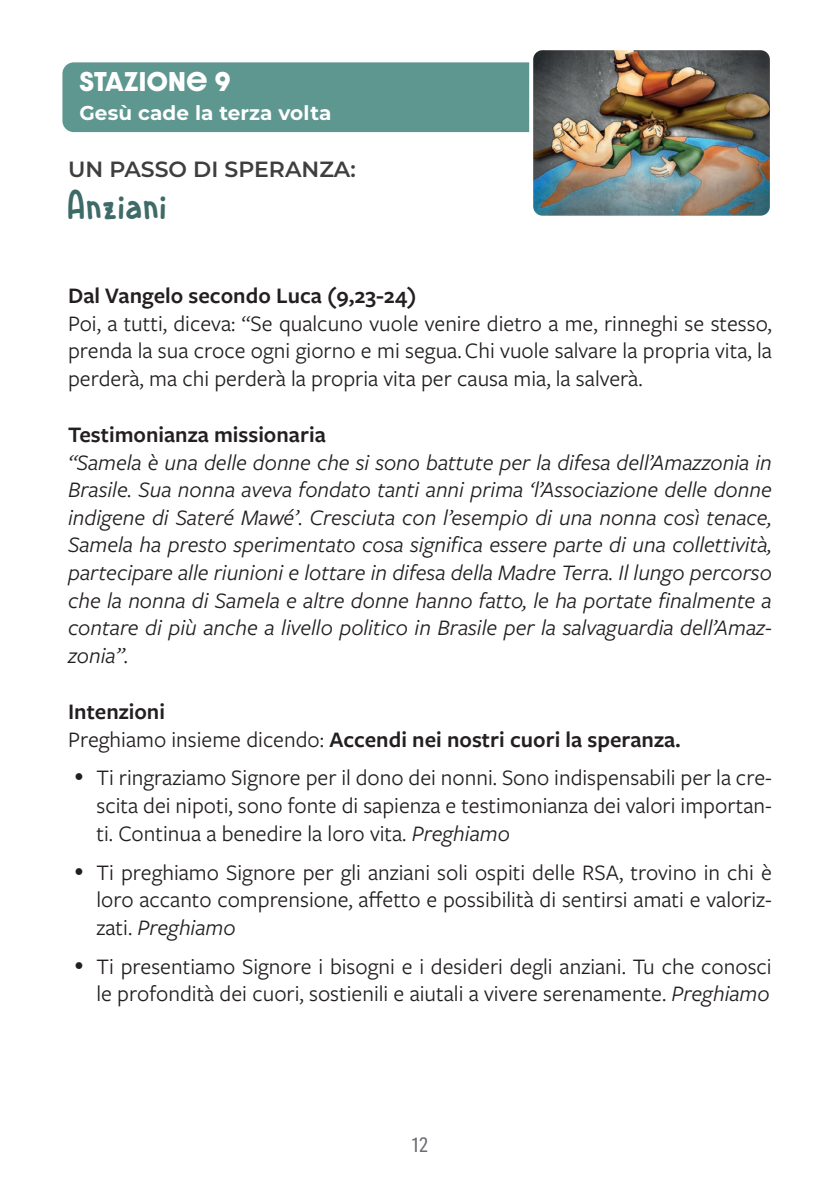
<style>
.page{position:relative;width:840px;height:1191px;background:#fff}
.page>*{position:absolute;margin:0;border:0;box-sizing:border-box;transform-origin:0 0}
.t1{font:38px "Lets Play";color:#3e6b67}
.t2{font:23px/27.6px "Freight Sans Pro";color:#231f20;text-align:justify}
.t3{font:italic 23px/27.6px "Freight Sans Pro";color:#231f20;text-align:justify}
.t4{font:600 23px/27.6px "Freight Sans Pro";color:#231f20}
.t5{font:700 23px "Dazzle Unicase";letter-spacing:.02em;color:#fff}
.t6{font:600 22px "Montserrat";color:#3e3e3f}
.t7{font:700 20px "Montserrat";letter-spacing:.005em;color:#fff}
.t8{font:20px "Adelle Sans Cnd";color:#6c6d70}
.s1{font-weight:400}
.s2{font-style:italic}
</style>
<div class="page">
<div style="left:62px;top:62px;width:698px;height:70px;background:#5e9790;border-radius:11px"></div>
<img style="left:534px;top:51px;width:234px;height:164px">
<div style="left:529px;top:46px;width:244px;height:174px;border:4px solid #fff;border-radius:11px"></div>
<p class="t5" style="left:79px;top:64px;width:152px">STAZIONE 9</p>
<p class="t7" style="left:79px;top:98px;width:253px">Gesù cade la terza volta</p>
<p class="t6" style="left:68px;top:153px;width:289px">UN PASSO DI SPERANZA:</p>
<h1 class="t1" style="left:68px;top:179px;width:101px">Anziani</h1>
<p class="t4" style="left:68px;top:281px;width:350px">Dal Vangelo secondo Luca (9,23-24)</p>
<p class="t2" style="left:68px;top:309px;width:705px">Poi, a tutti, diceva: “Se qualcuno vuole venire dietro a me, rinneghi se stesso, prenda la sua croce ogni giorno e mi segua. Chi vuole salvare la propria vita, la perderà, ma chi perderà la propria vita per causa mia, la salverà.</p>
<p class="t4" style="left:68px;top:420px;width:259px">Testimonianza missionaria</p>
<p class="t3" style="left:68px;top:447px;width:705px">“Samela è una delle donne che si sono battute per la difesa dell’Amazzonia in Brasile. Sua nonna aveva fondato tanti anni prima ‘l’Associazione delle donne indigene di Sateré Mawé’. Cresciuta con l’esempio di una nonna così tenace, Samela ha presto sperimentato cosa significa essere parte di una collettività, partecipare alle riunioni e lottare in difesa della Madre Terra. Il lungo percorso che la nonna di Samela e altre donne hanno fatto, le ha portate finalmente a contare di più anche a livello politico in Brasile per la salvaguardia dell’Amaz&shy;zonia”.</p>
<p class="t4" style="left:68px;top:696px;width:614px">Intenzioni<br><span class="s1">Preghiamo insieme dicendo:</span> Accendi nei nostri cuori la speranza.</p>
<p class="t2" style="left:96px;top:763px;width:676px">Ti ringraziamo Signore per il dono dei nonni. Sono indispensabili per la cre&shy;scita dei nipoti, sono fonte di sapienza e testimonianza dei valori importan&shy;ti. Continua a benedire la loro vita. <span class="s2">Preghiamo</span></p>
<p class="t2" style="left:96px;top:857px;width:676px">Ti preghiamo Signore per gli anziani soli ospiti delle RSA, trovino in chi è loro accanto comprensione, affetto e possibilità di sentirsi amati e valoriz&shy;zati. <span class="s2">Preghiamo</span></p>
<p class="t2" style="left:96px;top:951px;width:676px">Ti presentiamo Signore i bisogni e i desideri degli anziani. Tu che conosci le profondità dei cuori, sostienili e aiutali a vivere serenamente. <span class="s2">Preghiamo</span></p>
<p class="t8" style="left:412px;top:1133px;width:17px">12</p>
</div>
